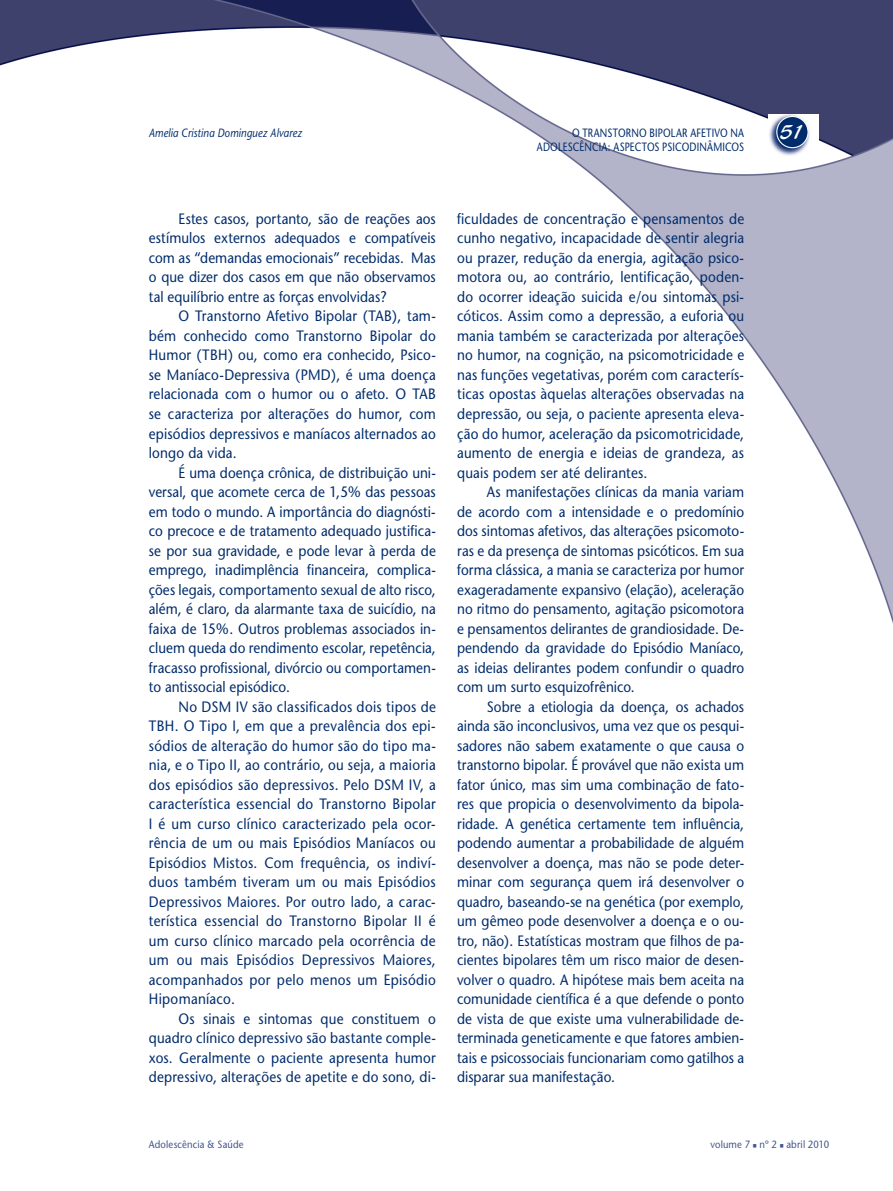
<style>
.page{position:relative;width:893px;height:1191px;background:#fff}
.page>*{position:absolute;margin:0;border:0;box-sizing:border-box;transform-origin:0 0}
.t1{font:21px "Blacklight D";color:#fff}
.t2{font:15px/19.5px "Stone Sans";letter-spacing:.01em;color:#002c6b;text-align:justify;scale:.9 1}
.t3{font:12px/14.4px "Stone Sans";letter-spacing:.02em;color:#002c6b;text-align:right;scale:.8 1}
.t4{font:italic 12px "Stone Sans";letter-spacing:.01em;color:#002c6b;scale:.85 1}
.t5{font:10.5px "Stone Sans";letter-spacing:.015em;color:#42558b;scale:.9 1}
</style>
<div class="page">
<img style="left:0;top:0;width:893px;height:624px">
<img style="left:768px;top:114px;width:50px;height:50px">
<svg style="left:776px;top:116px;width:33px;height:32px"></svg>
<p class="t4" style="left:149px;top:125px;width:182px">Amelia Cristina Dominguez Alvarez</p>
<p class="t3" style="left:537px;top:125px;width:260px">O TRANSTORNO BIPOLAR AFETIVO NA<br>ADOLESCÊNCIA: ASPECTOS PSICODINÂMICOS</p>
<p class="t2" style="left:149px;top:209px;width:320px;text-indent:30px">Estes casos, portanto, são de reações aos estímulos externos adequados e compatíveis com as “demandas emocionais” recebidas. Mas o que dizer dos casos em que não observamos tal equilíbrio entre as forças envolvidas?</p>
<p class="t2" style="left:149px;top:306px;width:320px;text-indent:30px">O Transtorno Afetivo Bipolar (TAB), tam&shy;bém conhecido como Transtorno Bipolar do Humor (TBH) ou, como era conhecido, Psico&shy;se Maníaco-Depressiva (PMD), é uma doença relacionada com o humor ou o afeto. O TAB se caracteriza por alterações do humor, com episódios depressivos e maníacos alternados ao longo da vida.</p>
<p class="t2" style="left:149px;top:462px;width:320px;text-indent:30px">É uma doença crônica, de distribuição uni&shy;versal, que acomete cerca de 1,5% das pessoas em todo o mundo. A importância do diagnósti&shy;co precoce e de tratamento adequado justifica&shy;se por sua gravidade, e pode levar à perda de emprego, inadimplência financeira, complica&shy;ções legais, comportamento sexual de alto risco, além, é claro, da alarmante taxa de suicídio, na faixa de 15%. Outros problemas associados in&shy;cluem queda do rendimento escolar, repetência, fracasso profissional, divórcio ou comportamen&shy;to antissocial episódico.</p>
<p class="t2" style="left:149px;top:696px;width:320px;text-indent:30px">No DSM IV são classificados dois tipos de TBH. O Tipo I, em que a prevalência dos epi&shy;sódios de alteração do humor são do tipo ma&shy;nia, e o Tipo II, ao contrário, ou seja, a maioria dos episódios são depressivos. Pelo DSM IV, a característica essencial do Transtorno Bipolar I é um curso clínico caracterizado pela ocor&shy;rência de um ou mais Episódios Maníacos ou Episódios Mistos. Com frequência, os indiví&shy;duos também tiveram um ou mais Episódios Depressivos Maiores. Por outro lado, a carac&shy;terística essencial do Transtorno Bipolar II é um curso clínico marcado pela ocorrência de um ou mais Episódios Depressivos Maiores, acompanhados por pelo menos um Episódio Hipomaníaco.</p>
<p class="t2" style="left:149px;top:1008px;width:320px;text-indent:30px">Os sinais e sintomas que constituem o quadro clínico depressivo são bastante comple&shy;xos. Geralmente o paciente apresenta humor depressivo, alterações de apetite e do sono, di-</p>
<p class="t2" style="left:457px;top:209px;width:320px">ficuldades de concentração e pensamentos de cunho negativo, incapacidade de sentir alegria ou prazer, redução da energia, agitação psico&shy;motora ou, ao contrário, lentificação, poden&shy;do ocorrer ideação suicida e/ou sintomas psi&shy;cóticos. Assim como a depressão, a euforia ou mania também se caracterizada por alterações no humor, na cognição, na psicomotricidade e nas funções vegetativas, porém com caracterís&shy;ticas opostas àquelas alterações observadas na depressão, ou seja, o paciente apresenta eleva&shy;ção do humor, aceleração da psicomotricidade, aumento de energia e ideias de grandeza, as quais podem ser até delirantes.</p>
<p class="t2" style="left:457px;top:482px;width:320px;text-indent:30px">As manifestações clínicas da mania variam de acordo com a intensidade e o predomínio dos sintomas afetivos, das alterações psicomoto&shy;ras e da presença de sintomas psicóticos. Em sua forma clássica, a mania se caracteriza por humor exageradamente expansivo (elação), aceleração no ritmo do pensamento, agitação psicomotora e pensamentos delirantes de grandiosidade. De&shy;pendendo da gravidade do Episódio Maníaco, as ideias delirantes podem confundir o quadro com um surto esquizofrênico.</p>
<p class="t2" style="left:457px;top:696px;width:320px;text-indent:30px">Sobre a etiologia da doença, os achados ainda são inconclusivos, uma vez que os pesqui&shy;sadores não sabem exatamente o que causa o transtorno bipolar. É provável que não exista um fator único, mas sim uma combinação de fato&shy;res que propicia o desenvolvimento da bipola&shy;ridade. A genética certamente tem influência, podendo aumentar a probabilidade de alguém desenvolver a doença, mas não se pode deter&shy;minar com segurança quem irá desenvolver o quadro, baseando-se na genética (por exemplo, um gêmeo pode desenvolver a doença e o ou&shy;tro, não). Estatísticas mostram que filhos de pa&shy;cientes bipolares têm um risco maior de desen&shy;volver o quadro. A hipótese mais bem aceita na comunidade científica é a que defende o ponto de vista de que existe uma vulnerabilidade de&shy;terminada geneticamente e que fatores ambien&shy;tais e psicossociais funcionariam como gatilhos a disparar sua manifestação.</p>
<h1 class="t1" style="left:780px;top:119px;width:26px">51</h1>
<p class="t5" style="left:149px;top:1137px;width:107px">Adolescência &amp; Saúde</p>
<p class="t5" style="left:710px;top:1137px;width:133px">volume 7 ■ nº 2 ■ abril 2010</p>
</div>
